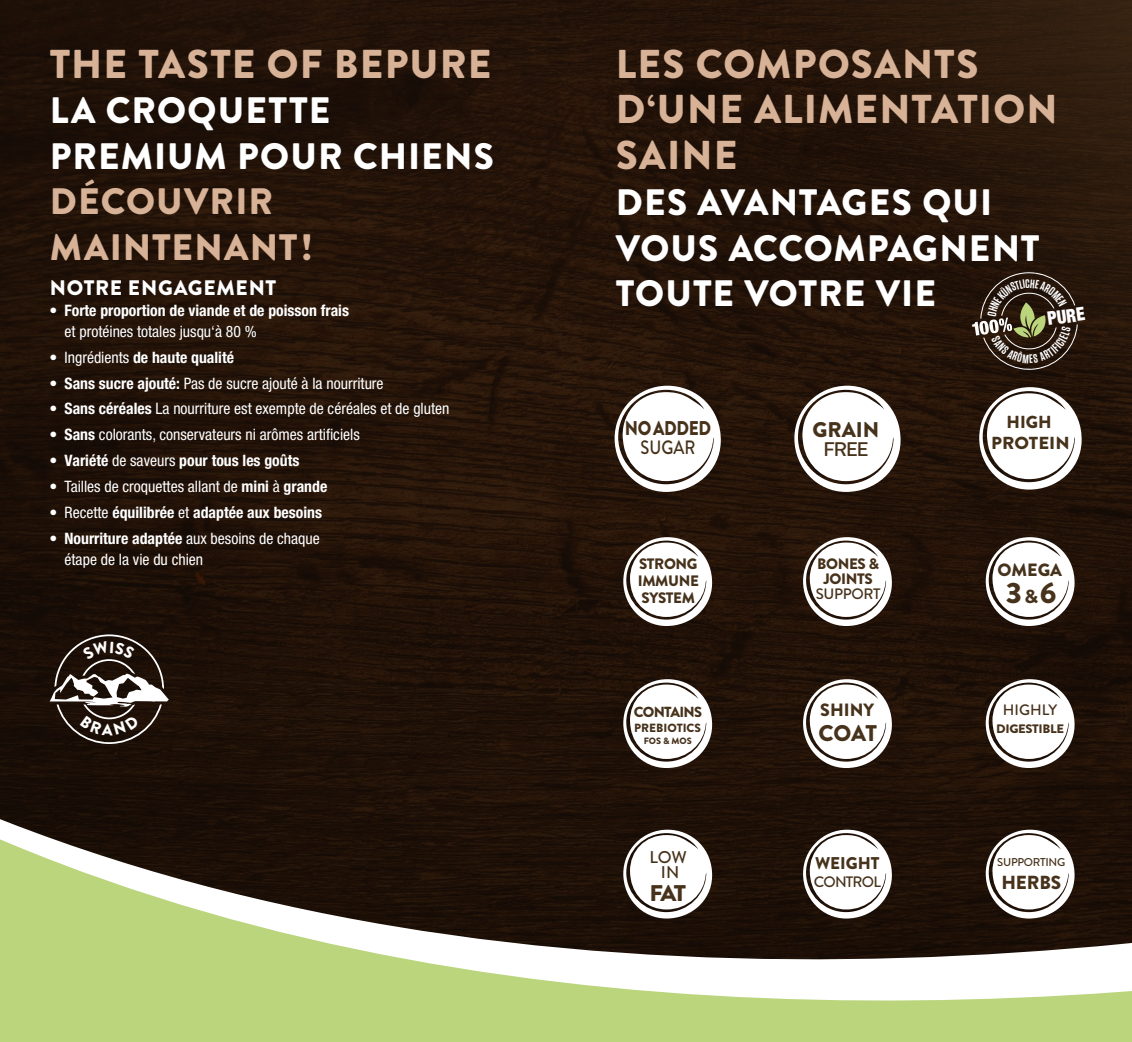
<style>
.page{position:relative;width:1132px;height:1042px;background:#fff}
.page>*{position:absolute;margin:0;border:0;box-sizing:border-box;transform-origin:0 0}
.t1{font:900 40.25px/45.5px "Brandon Grotesque";letter-spacing:.03em;color:#d7b297}
.t2{font:900 36.75px/45.5px "Brandon Grotesque";letter-spacing:.03em;color:#fff}
.t3{font:900 36.75px/45.5px "Brandon Grotesque";letter-spacing:.03em;color:#d7b297}
.t4{font:900 29.4px "Brandon Grotesque";color:#47321b;scale:1.06 1}
.t5{font:900 22.75px "Brandon Grotesque";letter-spacing:-.035em;color:#47321b}
.t6{font:900 22.75px "Brandon Grotesque";letter-spacing:-.035em;color:#47321b;scale:1.06 1}
.t7{font:900 21.18px "Brandon Grotesque";color:#47321b}
.t8{font:900 21px "Brandon Grotesque";letter-spacing:.035em;color:#fff}
.t9{font:900 19.95px "Brandon Grotesque";letter-spacing:-.02em;color:#47321b;scale:.86 1}
.t10{font:500 19.6px "Brandon Grotesque";color:#47321b;scale:1.06 1}
.t11{font:500 19.25px "Brandon Grotesque";color:#47321b;scale:.86 1}
.t12{font:900 18.9px "Brandon Grotesque";letter-spacing:-.01em;color:#47321b}
.t13{font:900 condensed 18.72px "Helvetica Neue LT Pro";color:#fff;scale:.92 1}
.t14{font:900 17.85px "Brandon Grotesque";color:#47321b}
.t15{font:900 17.5px/21.2px "Brandon Grotesque";color:#47321b;text-align:center}
.t16{font:900 16.97px "Brandon Grotesque";color:#47321b}
.t17{font:500 16.97px/15px "Brandon Grotesque";color:#47321b;text-align:center}
.t18{font:condensed 15.75px/21px "Helvetica Neue LT Pro";color:#fff}
.t19{font:700 condensed 15.75px/21px "Helvetica Neue LT Pro";color:#fff}
.t20{font:900 15.05px/17px "Brandon Grotesque";letter-spacing:-.025em;color:#47321b;text-align:center}
.t21{font:500 15.05px "Brandon Grotesque";letter-spacing:-.025em;color:#47321b}
.t22{font:500 15.05px "Brandon Grotesque";letter-spacing:-.05em;color:#47321b}
.t23{font:900 14.7px "Brandon Grotesque";letter-spacing:-.05em;color:#47321b}
.t24{font:900 12.25px "Brandon Grotesque";letter-spacing:-.025em;color:#47321b;scale:1.06 1}
.t25{font:900 11.9px "Brandon Grotesque";color:#47321b}
.t26{font:500 11.38px "Brandon Grotesque";letter-spacing:-.025em;color:#47321b}
.t27{font:900 9.1px "Brandon Grotesque";color:#47321b}
.s1{font-weight:400}
.s2{font-weight:700}
.s3{font-size:18.9px}
</style>
<div class="page">
<img style="left:0;top:0;width:1131px;height:697px">
<svg style="left:0;top:697px;width:1131px;height:345px"></svg>
<svg style="left:614px;top:386px;width:106px;height:106px"></svg>
<svg style="left:794px;top:386px;width:106px;height:106px"></svg>
<svg style="left:802px;top:537px;width:89px;height:89px"></svg>
<svg style="left:623px;top:679px;width:89px;height:89px"></svg>
<svg style="left:985px;top:679px;width:89px;height:89px"></svg>
<svg style="left:623px;top:829px;width:89px;height:89px"></svg>
<svg style="left:985px;top:537px;width:89px;height:89px"></svg>
<svg style="left:802px;top:679px;width:89px;height:89px"></svg>
<svg style="left:623px;top:537px;width:89px;height:89px"></svg>
<svg style="left:985px;top:829px;width:89px;height:89px"></svg>
<svg style="left:802px;top:829px;width:89px;height:89px"></svg>
<svg style="left:50px;top:634px;width:119px;height:110px"></svg>
<svg style="left:960px;top:249px;width:136px;height:240px"></svg>
<h1 class="t1" style="left:50px;top:42px;width:443px">THE TASTE OF BEPURE</h1>
<h2 class="t2" style="left:50px;top:88px;width:445px">LA CROQUETTE<br>PREMIUM POUR CHIENS</h2>
<h2 class="t3" style="left:50px;top:179px;width:264px">DÉCOUVRIR<br>MAINTENANT!</h2>
<h3 class="t8" style="left:50px;top:272px;width:228px">NOTRE ENGAGEMENT</h3>
<p class="t19" style="left:64px;top:299px;width:286px;text-indent:-15px"><span class="s1">•</span> Forte proportion de viande et de poisson frais <span class="s1">et protéines totales jusqu‘à 80 %</span></p>
<p class="t19" style="left:50px;top:346px;width:186px"><span class="s1">• Ingrédients</span> de haute qualité</p>
<p class="t18" style="left:50px;top:372px;width:335px">• <span class="s2">Sans sucre ajouté:</span> Pas de sucre ajouté à la nourriture</p>
<p class="t18" style="left:50px;top:398px;width:401px">• <span class="s2">Sans céréales</span> La nourriture est exempte de céréales et de gluten</p>
<p class="t18" style="left:50px;top:424px;width:311px">• <span class="s2">Sans</span> colorants, conservateurs ni arômes artificiels</p>
<p class="t19" style="left:50px;top:450px;width:251px"><span class="s1">•</span> Variété <span class="s1">de saveurs</span> pour tous les goûts</p>
<p class="t18" style="left:50px;top:476px;width:279px">• Tailles de croquettes allant de <span class="s2">mini</span> à <span class="s2">grande</span></p>
<p class="t19" style="left:50px;top:502px;width:274px"><span class="s1">• Recette</span> équilibrée <span class="s1">et</span> adaptée aux besoins</p>
<p class="t18" style="left:64px;top:528px;width:257px;text-indent:-15px">• <span class="s2">Nourriture adaptée</span> aux besoins de chaque étape de la vie du chien</p>
<h1 class="t1" style="left:615px;top:42px;width:443px">LES COMPOSANTS<br>D‘UNE ALIMENTATION<br>SAINE</h1>
<h2 class="t2" style="left:615px;top:180px;width:425px">DES AVANTAGES QUI<br>VOUS ACCOMPAGNENT<br>TOUTE VOTRE VIE</h2>
<p class="t13" style="left:1045px;top:307px;width:42px;rotate:-8deg">PURE</p>
<p class="t9" style="left:624px;top:414px;width:102px">NOADDED</p>
<p class="t11" style="left:640px;top:434px;width:65px">SUGAR</p>
<p class="t20" style="left:637px;top:555px;width:63px;text-align:justify">STRONG IMMUNE SYSTEM</p>
<p class="t23" style="left:633px;top:702px;width:70px">CONTAINS</p>
<p class="t25" style="left:634px;top:719px;width:68px">PREBIOTICS</p>
<p class="t27" style="left:643px;top:734px;width:50px">FOS &amp; MOS</p>
<p class="t17" style="left:649px;top:850px;width:39px">LOW<br>IN</p>
<h3 class="t6" style="left:649px;top:877px;width:36px">FAT</h3>
<h3 class="t7" style="left:812px;top:415px;width:68px">GRAIN</h3>
<p class="t10" style="left:822px;top:436px;width:44px">FREE</p>
<p class="t20" style="left:817px;top:556px;width:63px;line-height:15px">BONES &amp;<br>JOINTS</p>
<p class="t21" style="left:815px;top:583px;width:66px">SUPPORT</p>
<p class="t14" style="left:820px;top:697px;width:55px">SHINY</p>
<h3 class="t5" style="left:818px;top:716px;width:60px">COAT</h3>
<p class="t16" style="left:814px;top:851px;width:66px">WEIGHT</p>
<p class="t22" style="left:813px;top:871px;width:69px">CONTROL</p>
<p class="t15" style="left:990px;top:411px;width:80px">HIGH<br>PROTEIN</p>
<p class="t14" style="left:997px;top:557px;width:66px">OMEGA</p>
<h3 class="t4" style="left:1005px;top:571px;width:49px">3 <span class="s3">&amp;</span> 6</h3>
<p class="t21" style="left:1002px;top:699px;width:56px">HIGHLY</p>
<p class="t24" style="left:995px;top:720px;width:66px">DIGESTIBLE</p>
<p class="t26" style="left:996px;top:854px;width:70px">SUPPORTING</p>
<p class="t12" style="left:1001px;top:869px;width:61px">HERBS</p>
</div>
